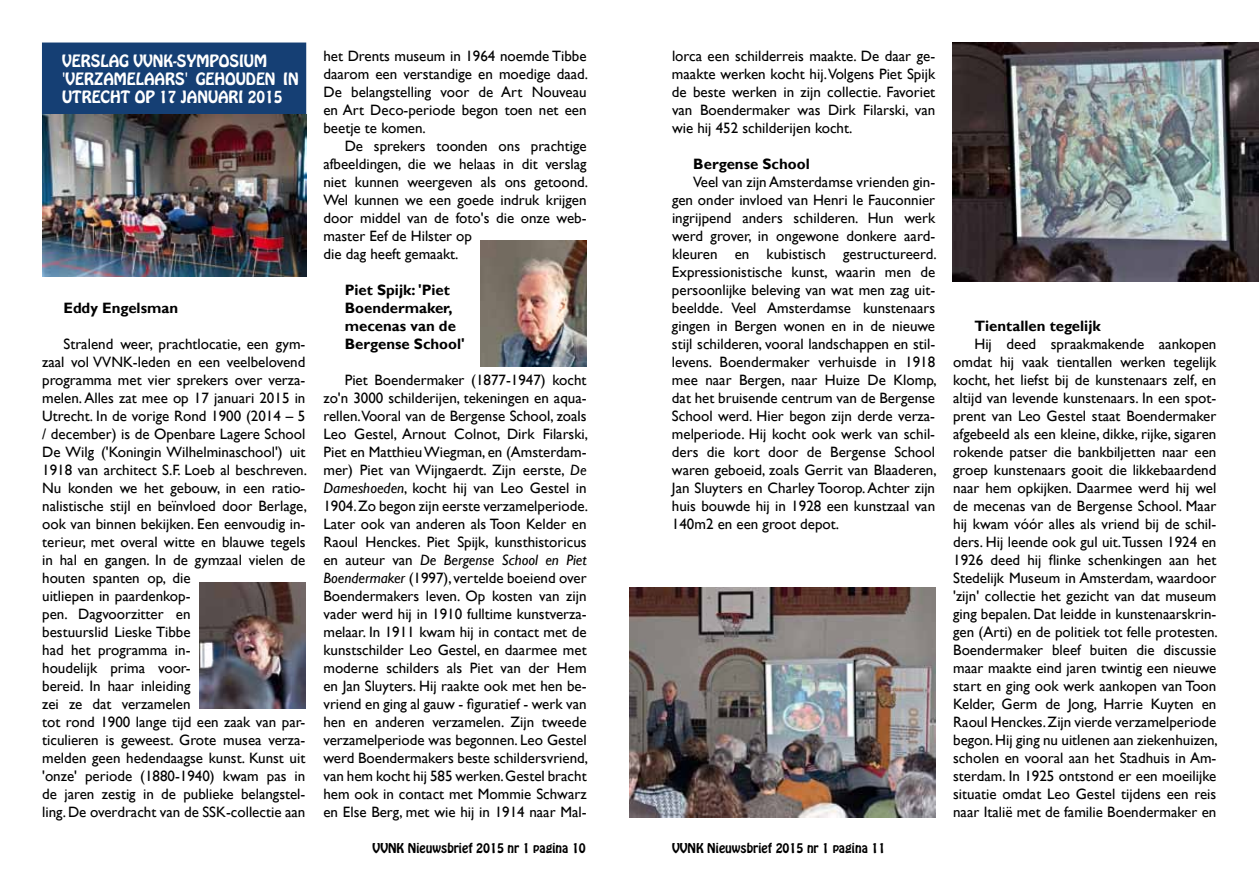
<style>
.page{position:relative;width:1259px;height:893px;background:#fff}
.page>*{position:absolute;margin:0;border:0;box-sizing:border-box;transform-origin:0 0}
.t1{font:15px/18px "Gill Sans";color:#000;text-align:justify}
.t2{font:700 15px/18px "Gill Sans";color:#000}
.t3{font:15px "Hobo Std";color:#fff}
.t4{font:12px "Hobo Std";color:#000}
.s1{font-style:italic}
</style>
<div class="page">
<div style="left:46px;top:46px;width:256px;height:65px;background:#153f74"></div>
<div style="left:42px;top:43px;width:264px;height:72px;border:8px solid #153f74"></div>
<img style="left:43px;top:115px;width:263px;height:162px">
<img style="left:199px;top:582px;width:106px;height:126px">
<img style="left:480px;top:241px;width:107px;height:125px">
<img style="left:629px;top:588px;width:306px;height:229px">
<img style="left:952px;top:43px;width:307px;height:239px">
<p class="t3" style="left:62px;top:50px;width:21px">VERSLAG</p>
<p class="t3" style="left:133px;top:50px;width:73px">VVNK-SYMPOSIUM</p>
<p class="t3" style="left:62px;top:68px;width:53px">'VERZAMELAARS</p>
<p class="t3" style="left:185px;top:68px;width:52px">' GEHOUDEN</p>
<p class="t3" style="left:283px;top:68px;width:8px">IN</p>
<p class="t3" style="left:62px;top:86px;width:21px">UTRE</p>
<p class="t3" style="left:101px;top:86px;width:91px">CHT OP 17 JANUARI</p>
<p class="t3" style="left:248px;top:86px;width:36px">2015</p>
<p class="t2" style="left:63px;top:299px;width:116px">Eddy Engelsman</p>
<p class="t1" style="left:42px;top:335px;width:266px;text-align:left;text-indent:21px">Stralend weer, prachtlocatie, een gym&shy;zaal vol VVNK-leden en een veelbelovend programma met vier sprekers over verza&shy;melen.Alles zat mee op 17 januari 2015 in Utrecht. In de vorige Rond 1900 (2014 – 5 / december) is de Openbare Lagere School De Wilg ('Koningin Wilhelminaschool') uit 1918 van architect S.F. Loeb al beschreven.<br>Nu konden we het gebouw, in een ratio&shy;nalistische stijl en beïnvloed door Berlage, ook van binnen bekijken. Een eenvoudig in&shy;terieur, met overal witte en blauwe tegels in hal en gangen. In de gymzaal vielen de houten spanten op, die<br>uitliepen in paardenkop-<br>pen. Dagvoorzitter en<br>bestuurslid Lieske Tibbe<br>had het programma in-<br>houdelijk prima voor-<br>bereid. In haar inleiding<br>zei ze dat verzamelen<br>tot rond 1900 lange tijd een zaak van par&shy;ticulieren is geweest. Grote musea verza&shy;melden geen hedendaagse kunst. Kunst uit 'onze' periode (1880-1940) kwam pas in de jaren zestig in de publieke belangstel&shy;ling.De overdracht van de SSK-collectie aan</p>
<p class="t1" style="left:323px;top:47px;width:266px">het Drents museum in 1964 noemde Tibbe daarom een verstandige en moedige daad.<br>De belangstelling voor de Art Nouveau en Art Deco-periode begon toen net een beetje te komen.</p>
<p class="t1" style="left:323px;top:137px;width:266px;text-align:left;text-indent:21px">De sprekers toonden ons prachtige afbeeldingen, die we helaas in dit verslag niet kunnen weergeven als ons getoond.<br>Wel kunnen we een goede indruk krijgen door middel van de foto's die onze web&shy;master Eef de Hilster op<br>die dag heeft gemaakt.</p>
<p class="t2" style="left:345px;top:281px;width:122px">Piet Spijk: 'Piet<br>Boendermaker, mecenas van de<br>Bergense School'</p>
<p class="t1" style="left:323px;top:371px;width:266px;text-indent:21px">Piet Boendermaker (1877-1947) kocht zo'n 3000 schilderijen, tekeningen en aqua&shy;rellen.Vooral van de Bergense School, zoals Leo Gestel, Arnout Colnot, Dirk Filarski, Piet en MatthieuWiegman, en (Amsterdam&shy;mer) Piet van Wijngaerdt. Zijn eerste, <span class="s1">De Dameshoeden</span>, kocht hij van Leo Gestel in 1904.Zo begon zijn eerste verzamelperiode.<br>Later ook van anderen als Toon Kelder en Raoul Henckes. Piet Spijk, kunsthistoricus en auteur van <span class="s1">De Bergense School en Piet Boendermaker</span> (1997), vertelde boeiend over Boendermakers leven. Op kosten van zijn vader werd hij in 1910 fulltime kunstverza&shy;melaar. In 1911 kwam hij in contact met de kunstschilder Leo Gestel, en daarmee met moderne schilders als Piet van der Hem en Jan Sluyters. Hij raakte ook met hen be&shy;vriend en ging al gauw - figuratief - werk van hen en anderen verzamelen. Zijn tweede verzamelperiode was begonnen. Leo Gestel werd Boendermakers beste schildersvriend, van hem kocht hij 585 werken.Gestel bracht hem ook in contact met Mommie Schwarz en Else Berg, met wie hij in 1914 naar Mal-</p>
<p class="t1" style="left:672px;top:47px;width:265px">lorca een schilderreis maakte. De daar ge&shy;maakte werken kocht hij.Volgens Piet Spijk de beste werken in zijn collectie. Favoriet van Boendermaker was Dirk Filarski, van wie hij 452 schilderijen kocht.</p>
<p class="t2" style="left:693px;top:155px;width:118px">Bergense School</p>
<p class="t1" style="left:672px;top:173px;width:266px;text-indent:21px">Veel van zijnAmsterdamse vrienden gin&shy;gen onder invloed van Henri le Fauconnier ingrijpend anders schilderen. Hun werk werd grover, in ongewone donkere aard&shy;kleuren en kubistisch gestructureerd.<br>Expressionistische kunst, waarin men de persoonlijke beleving van wat men zag uit&shy;beeldde. Veel Amsterdamse kunstenaars gingen in Bergen wonen en in de nieuwe stijl schilderen, vooral landschappen en stil&shy;levens. Boendermaker verhuisde in 1918 mee naar Bergen, naar Huize De Klomp, dat het bruisende centrum van de Bergense School werd. Hier begon zijn derde verza&shy;melperiode. Hij kocht ook werk van schil&shy;ders die kort door de Bergense School waren geboeid, zoals Gerrit van Blaaderen, Jan Sluyters en Charley Toorop.Achter zijn huis bouwde hij in 1928 een kunstzaal van 140m2 en een groot depot.</p>
<p class="t4" style="left:372px;top:839px;width:215px">VVNK NIEUWSBRIEF 2015 NR 1 PAGINA 10</p>
<p class="t4" style="left:672px;top:839px;width:215px">VVNK NIEUWSBRIEF 2015 NR 1 PAGINA 11</p>
<p class="t2" style="left:974px;top:317px;width:128px">Tientallen tegelijk</p>
<p class="t1" style="left:953px;top:335px;width:266px;text-indent:21px">Hij deed spraakmakende aankopen omdat hij vaak tientallen werken tegelijk kocht, het liefst bij de kunstenaars zelf, en altijd van levende kunstenaars. In een spot&shy;prent van Leo Gestel staat Boendermaker afgebeeld als een kleine, dikke, rijke, sigaren rokende patser die bankbiljetten naar een groep kunstenaars gooit die likkebaardend naar hem opkijken. Daarmee werd hij wel de mecenas van de Bergense School. Maar hij kwam vóór alles als vriend bij de schil&shy;ders. Hij leende ook gul uit.Tussen 1924 en 1926 deed hij flinke schenkingen aan het Stedelijk Museum in Amsterdam, waardoor 'zijn' collectie het gezicht van dat museum ging bepalen. Dat leidde in kunstenaarskrin&shy;gen (Arti) en de politiek tot felle protesten.<br>Boendermaker bleef buiten die discussie maar maakte eind jaren twintig een nieuwe start en ging ook werk aankopen van Toon Kelder, Germ de Jong, Harrie Kuyten en Raoul Henckes.Zijn vierde verzamelperiode begon.Hij ging nu uitlenen aan ziekenhuizen, scholen en vooral aan het Stadhuis in Am&shy;sterdam. In 1925 ontstond er een moeilijke situatie omdat Leo Gestel tijdens een reis naar Italië met de familie Boendermaker en</p>
</div>
